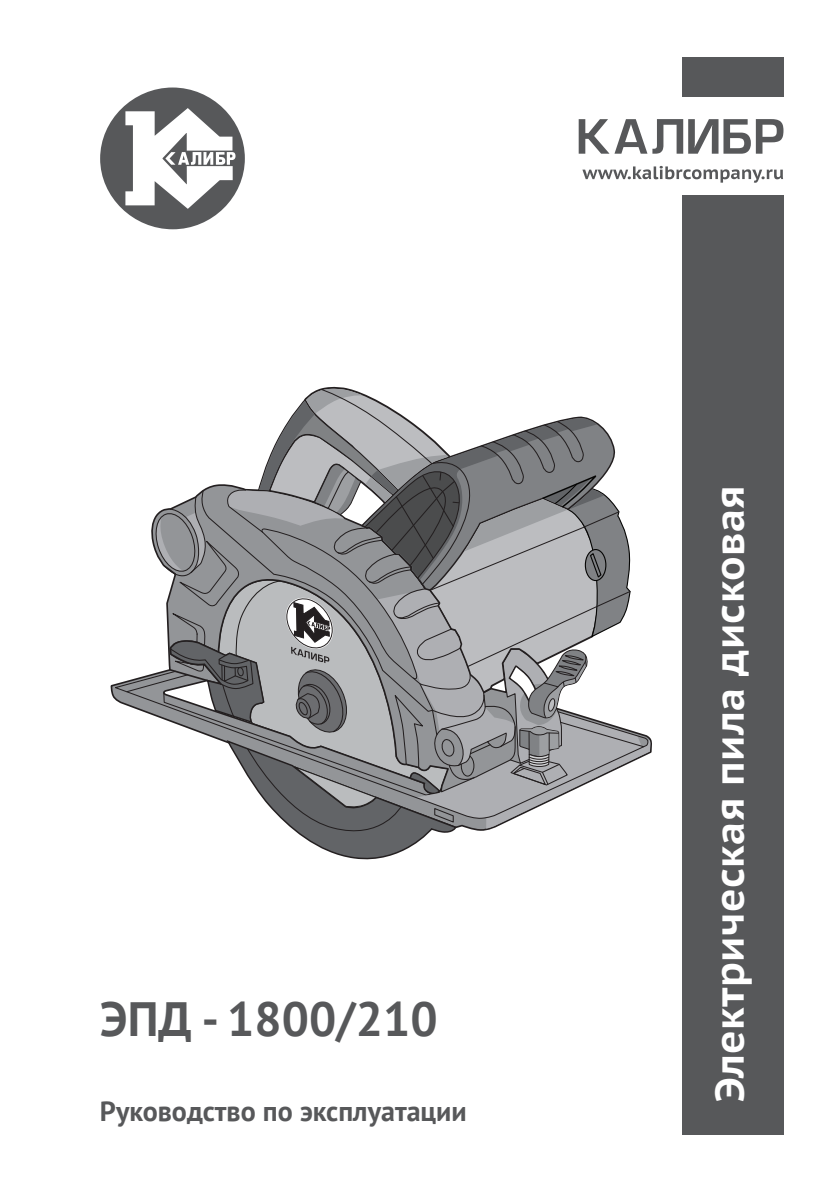
<style>
.page{position:relative;width:840px;height:1191px;background:#fff}
.page>*{position:absolute;margin:0;border:0;box-sizing:border-box;transform-origin:0 0}
.t1{font:700 48px "PT Sans";color:#57585a}
.t2{font:700 40px "PT Sans Caption";letter-spacing:.01em;color:#fff}
.t3{font:700 28px "PT Sans";color:#57585a}
</style>
<div class="page">
<div style="left:682px;top:195px;width:101px;height:939px;background:#57585a"></div>
<svg style="left:578px;top:119px;width:205px;height:35px"></svg>
<svg style="left:582px;top:166px;width:200px;height:17px"></svg>
<div style="left:100px;top:87px;width:145px;height:142px;background:#57585a;border-radius:50%"></div>
<svg style="left:125px;top:107px;width:110px;height:103px"></svg>
<div style="left:681px;top:57px;width:102px;height:40px;background:#57585a"></div>
<svg style="left:112px;top:681px;width:536px;height:75px"></svg>
<svg style="left:126px;top:387px;width:518px;height:473px"></svg>
<svg style="left:200px;top:490px;width:288px;height:231px;background:#909193"></svg>
<h1 class="t1" style="left:100px;top:988px;width:339px">ЭПД - 1800/210</h1>
<p class="t3" style="left:100px;top:1092px;width:368px">Руководство по эксплуатации</p>
<h2 class="t2" style="left:703px;top:1102px;width:619px;rotate:-90deg">Электрическая пила дисковая</h2>
</div>
